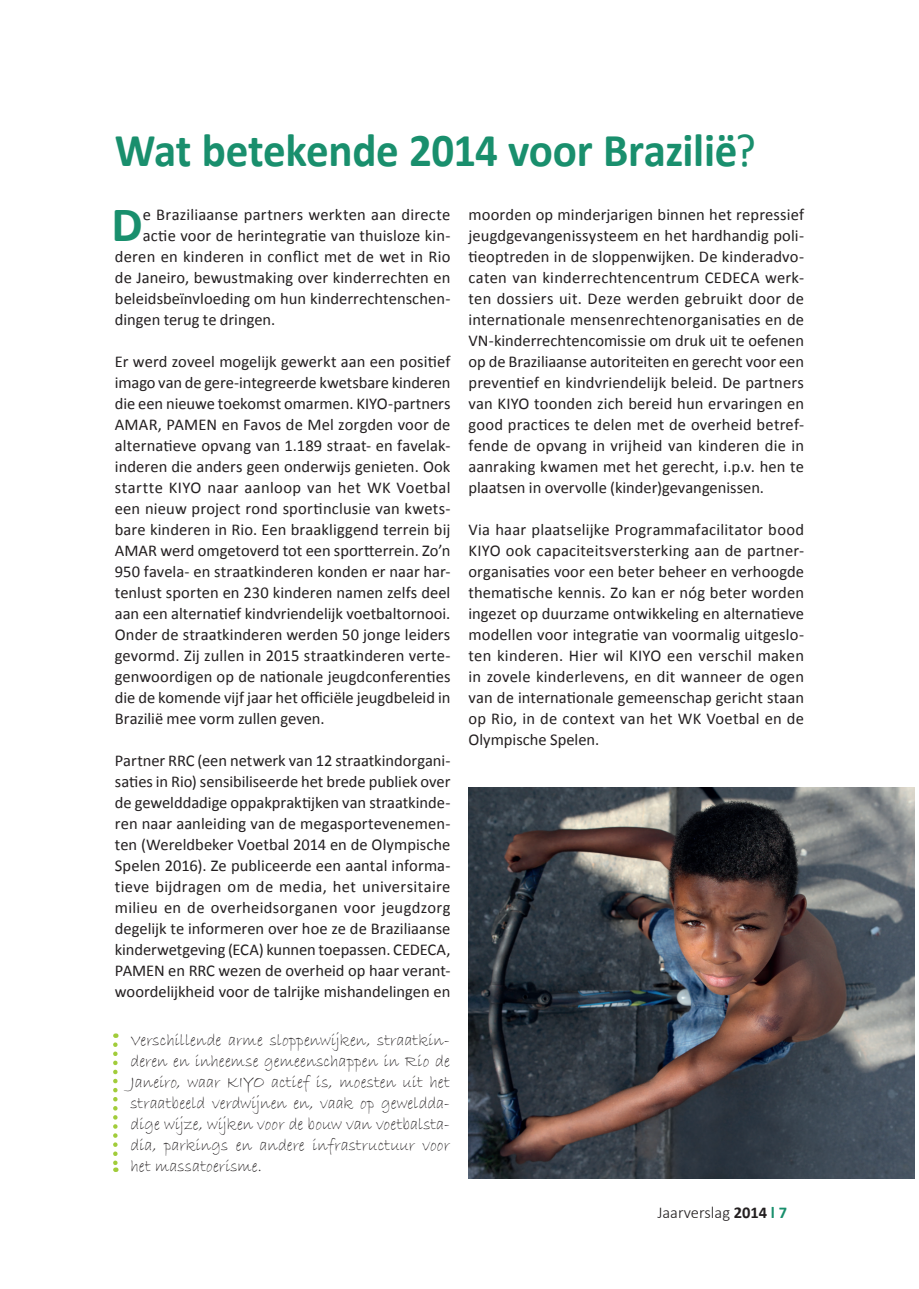
<style>
.page{position:relative;width:919px;height:1289px;background:#fff}
.page>*{position:absolute;margin:0;border:0;box-sizing:border-box;transform-origin:0 0}
.t1{font:700 49.65px "Calibri";color:#198f6d}
.t2{font:700 47.25px "Calibri";letter-spacing:-.01em;color:#198f6d;scale:.95 1}
.t3{font:17.4px/21px "Bradley Hand ITC";color:#231f20;text-align:justify;scale:.95 1}
.t4{font:16.5px/21px "Calibri";letter-spacing:.005em;color:#231f20;text-align:justify}
.t5{font:300 16.5px "Calibri";color:#231f20}
.s1{font-weight:400}
.s2{font-weight:700}
.s3{font-weight:700;color:#198f6d}
</style>
<div class="page">
<img style="left:468px;top:787px;width:446px;height:391px">
<svg style="left:113px;top:1044px;width:5px;height:127px"></svg>
<h2 class="t2" style="left:115px;top:120px;width:676px">Wat betekende 2014 voor Brazilië<span class="s1">?</span></h2>
<h1 class="t1" style="left:111px;top:193px;width:33px">D</h1>
<p class="t4" style="left:143px;top:204px;width:309px">e Braziliaanse partners werkten aan directe</p>
<p class="t4" style="left:143px;top:225px;width:309px">actie voor de herintegratie van thuisloze kin-</p>
<p class="t4" style="left:115px;top:246px;width:337px">deren en kinderen in conflict met de wet in Rio</p>
<p class="t4" style="left:115px;top:267px;width:337px">de Janeiro, bewustmaking over kinderrechten en</p>
<p class="t4" style="left:115px;top:288px;width:337px">beleidsbeïnvloeding om hun kinderrechtenschen-</p>
<p class="t4" style="left:115px;top:309px;width:162px">dingen terug te dringen.</p>
<p class="t4" style="left:115px;top:351px;width:337px">Er werd zoveel mogelijk gewerkt aan een positief imago van de gere-integreerde kwetsbare kinderen die een nieuwe toekomst omarmen. KIYO-partners AMAR, PAMEN en Favos de Mel zorgden voor de alternatieve opvang van 1.189 straat- en favelak&shy;inderen die anders geen onderwijs genieten. Ook startte KIYO naar aanloop van het WK Voetbal een nieuw project rond sportinclusie van kwets&shy;bare kinderen in Rio. Een braakliggend terrein bij AMAR werd omgetoverd tot een sportterrein. Zo’n 950 favela- en straatkinderen konden er naar har&shy;tenlust sporten en 230 kinderen namen zelfs deel aan een alternatief kindvriendelijk voetbaltornooi.<br>Onder de straatkinderen werden 50 jonge leiders gevormd. Zij zullen in 2015 straatkinderen verte&shy;genwoordigen op de nationale jeugdconferenties die de komende vijf jaar het officiële jeugdbeleid in Brazilië mee vorm zullen geven.</p>
<p class="t4" style="left:115px;top:750px;width:337px">Partner RRC (een netwerk van 12 straatkindorgani&shy;saties in Rio) sensibiliseerde het brede publiek over de gewelddadige oppakpraktijken van straatkinde&shy;ren naar aanleiding van de megasportevenemen&shy;ten (Wereldbeker Voetbal 2014 en de Olympische Spelen 2016). Ze publiceerde een aantal informa&shy;tieve bijdragen om de media, het universitaire milieu en de overheidsorganen voor jeugdzorg degelijk te informeren over hoe ze de Braziliaanse kinderwetgeving (ECA) kunnen toepassen. CEDECA, PAMEN en RRC wezen de overheid op haar verant&shy;woordelijkheid voor de talrijke mishandelingen en</p>
<p class="t3" style="left:130px;top:1029px;width:337px">Verschillende arme sloppenwijken, straatkin&shy;deren en inheemse gemeenschappen in Rio de Janeiro, waar KIYO actief is, moesten uit het straatbeeld verdwijnen en, vaak op geweldda&shy;dige wijze, wijken voor de bouw van voetbalsta&shy;dia, parkings en andere infrastructuur voor het massatoerisme.</p>
<p class="t4" style="left:468px;top:204px;width:337px">moorden op minderjarigen binnen het repressief jeugdgevangenissysteem en het hardhandig poli&shy;tieoptreden in de sloppenwijken. De kinderadvo&shy;caten van kinderrechtencentrum CEDECA werk&shy;ten dossiers uit. Deze werden gebruikt door de internationale mensenrechtenorganisaties en de VN-kinderrechtencomissie om druk uit te oefenen op de Braziliaanse autoriteiten en gerecht voor een preventief en kindvriendelijk beleid. De partners van KIYO toonden zich bereid hun ervaringen en good practices te delen met de overheid betref&shy;fende de opvang in vrijheid van kinderen die in aanraking kwamen met het gerecht, i.p.v. hen te plaatsen in overvolle (kinder)gevangenissen.</p>
<p class="t4" style="left:468px;top:519px;width:337px">Via haar plaatselijke Programmafacilitator bood KIYO ook capaciteitsversterking aan de partner&shy;organisaties voor een beter beheer en verhoogde thematische kennis. Zo kan er nóg beter worden ingezet op duurzame ontwikkeling en alternatieve modellen voor integratie van voormalig uitgeslo&shy;ten kinderen. Hier wil KIYO een verschil maken in zovele kinderlevens, en dit wanneer de ogen van de internationale gemeenschap gericht staan op Rio, in de context van het WK Voetbal en de Olympische Spelen.</p>
<p class="t5" style="left:657px;top:1201px;width:131px">Jaarverslag <span class="s2">2014</span> <span class="s3">l 7</span></p>
</div>
